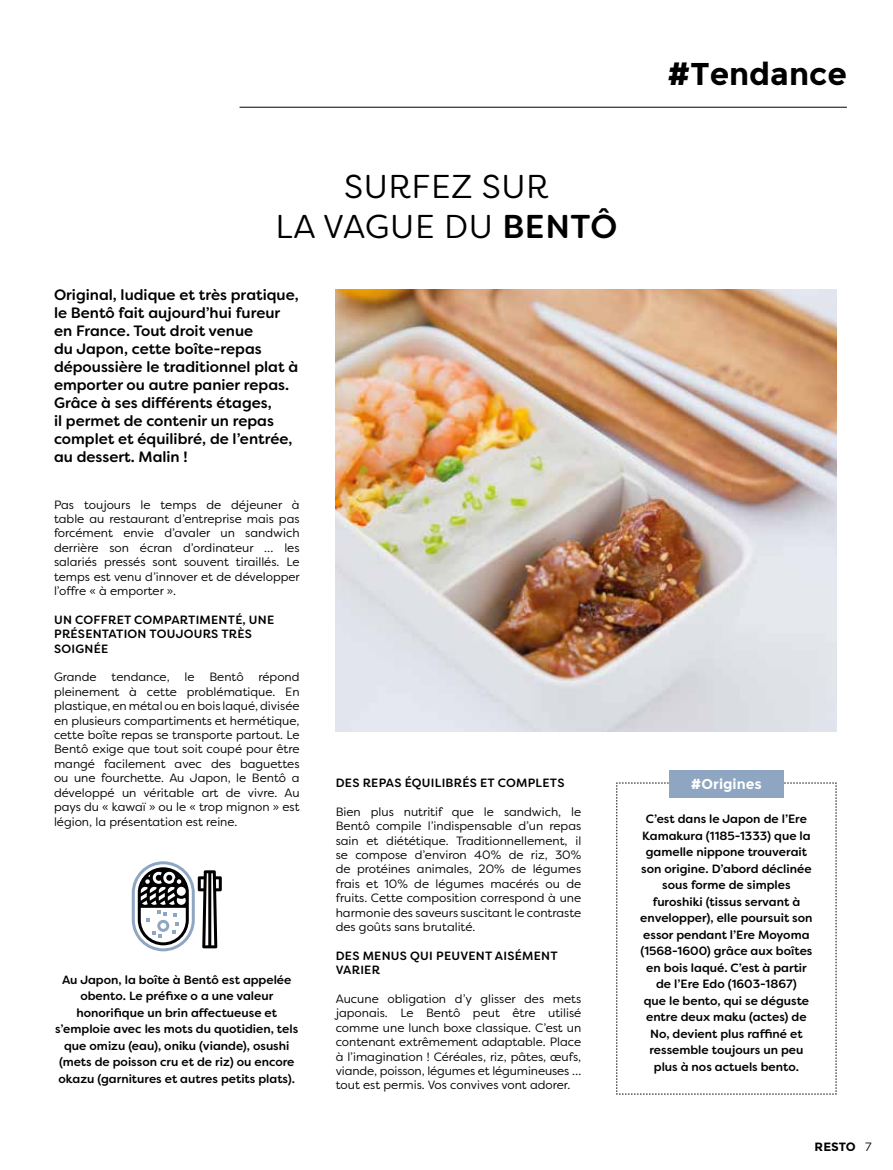
<style>
.page{position:relative;width:893px;height:1170px;background:#fff}
.page>*{position:absolute;margin:0;border:0;box-sizing:border-box;transform-origin:0 0}
.t1{font:33px/39.6px "Filson Soft";letter-spacing:.02em;color:#000;text-align:center}
.t2{font:700 31.5px "Montserrat";color:#000}
.t3{font:500 15px/18px "Filson Soft";color:#000}
.t4{font:700 14.1px "Montserrat";color:#fff}
.t5{font:12px/14.4px "Filson Soft";color:#000;text-align:justify}
.t6{font:500 12px/16.5px "Filson Soft";color:#000;text-align:center}
.t7{font:500 12px/14.4px "Filson Soft";letter-spacing:.02em;color:#000}
.t8{font:700 12px "Montserrat";letter-spacing:-.005em;color:#000}
.s1{font-weight:500}
.s2{font-family:"Filson Soft";font-weight:400}
</style>
<div class="page">
<svg style="left:616px;top:782px;width:220px;height:312px"></svg>
<hr style="left:240px;top:107px;width:607px;height:1px;background:#000">
<img style="left:336px;top:289px;width:500px;height:442px">
<div style="left:669px;top:770px;width:115px;height:27px;background:#8fa6c2"></div>
<svg style="left:132px;top:861px;width:90px;height:90px"></svg>
<h2 class="t2" style="left:667px;top:55px;width:181px">#Tendance</h2>
<h1 class="t1" style="left:275px;top:167px;width:343px">SURFEZ SUR<br>LA VAGUE DU <span class="s1">BENTÔ</span></h1>
<p class="t3" style="left:54px;top:286px;width:246px">Original, ludique et très pratique, le Bentô fait aujourd’hui fureur en France. Tout droit venue<br>du Japon, cette boîte-repas dépoussière le traditionnel plat à emporter ou autre panier repas.<br>Grâce à ses différents étages,<br>il permet de contenir un repas complet et équilibré, de l’entrée, au dessert. Malin !</p>
<p class="t5" style="left:54px;top:497px;width:247px">Pas toujours le temps de déjeuner à table au restaurant d’entreprise mais pas forcément envie d’avaler un sandwich derrière son écran d’ordinateur … les salariés pressés sont souvent tiraillés. Le temps est venu d’innover et de développer l’offre « à emporter ».</p>
<p class="t7" style="left:54px;top:612px;width:222px">UN COFFRET COMPARTIMENTÉ, UNE<br>PRÉSENTATION TOUJOURS TRÈS<br>SOIGNÉE</p>
<p class="t5" style="left:54px;top:670px;width:247px">Grande tendance, le Bentô répond pleinement à cette problématique. En plastique, en métal ou en bois laqué, divisée en plusieurs compartiments et hermétique, cette boîte repas se transporte partout. Le Bentô exige que tout soit coupé pour être mangé facilement avec des baguettes ou une fourchette. Au Japon, le Bentô a développé un véritable art de vivre. Au pays du « kawaï » ou le « trop mignon » est légion, la présentation est reine.</p>
<p class="t6" style="left:55px;top:971px;width:244px">Au Japon, la boîte à Bentô est appelée obento. Le préfixe o a une valeur honorifique un brin affectueuse et s’emploie avec les mots du quotidien, tels que omizu (eau), oniku (viande), osushi (mets de poisson cru et de riz) ou encore okazu (garnitures et autres petits plats).</p>
<p class="t7" style="left:336px;top:775px;width:230px">DES REPAS ÉQUILIBRÉS ET COMPLETS</p>
<p class="t5" style="left:336px;top:804px;width:247px">Bien plus nutritif que le sandwich, le Bentô compile l’indispensable d’un repas sain et diététique. Traditionnellement, il se compose d’environ 40% de riz, 30% de protéines animales, 20% de légumes frais et 10% de légumes macérés ou de fruits. Cette composition correspond à une harmonie des saveurs suscitant le contraste des goûts sans brutalité.</p>
<p class="t7" style="left:336px;top:948px;width:223px">DES MENUS QUI PEUVENT AISÉMENT<br>VARIER</p>
<p class="t5" style="left:336px;top:991px;width:247px">Aucune obligation d’y glisser des mets japonais. Le Bentô peut être utilisé comme une lunch boxe classique. C’est un contenant extrêmement adaptable. Place à l’imagination ! Céréales, riz, pâtes, œufs, viande, poisson, légumes et légumineuses … tout est permis. Vos convives vont adorer.</p>
<p class="t4" style="left:691px;top:775px;width:72px">#Origines</p>
<p class="t6" style="left:640px;top:810px;width:174px">C’est dans le Japon de l’Ere<br>Kamakura (1185-1333) que la gamelle nippone trouverait son origine. D’abord déclinée sous forme de simples furoshiki (tissus servant à envelopper), elle poursuit son essor pendant l’Ere Moyoma (1568-1600) grâce aux boîtes en bois laqué. C’est à partir de l’Ere Edo (1603-1867)<br>que le bento, qui se déguste entre deux maku (actes) de<br>No, devient plus raffiné et ressemble toujours un peu plus à nos actuels bento.</p>
<p class="t8" style="left:815px;top:1139px;width:59px">RESTO <span class="s2">7</span></p>
</div>
